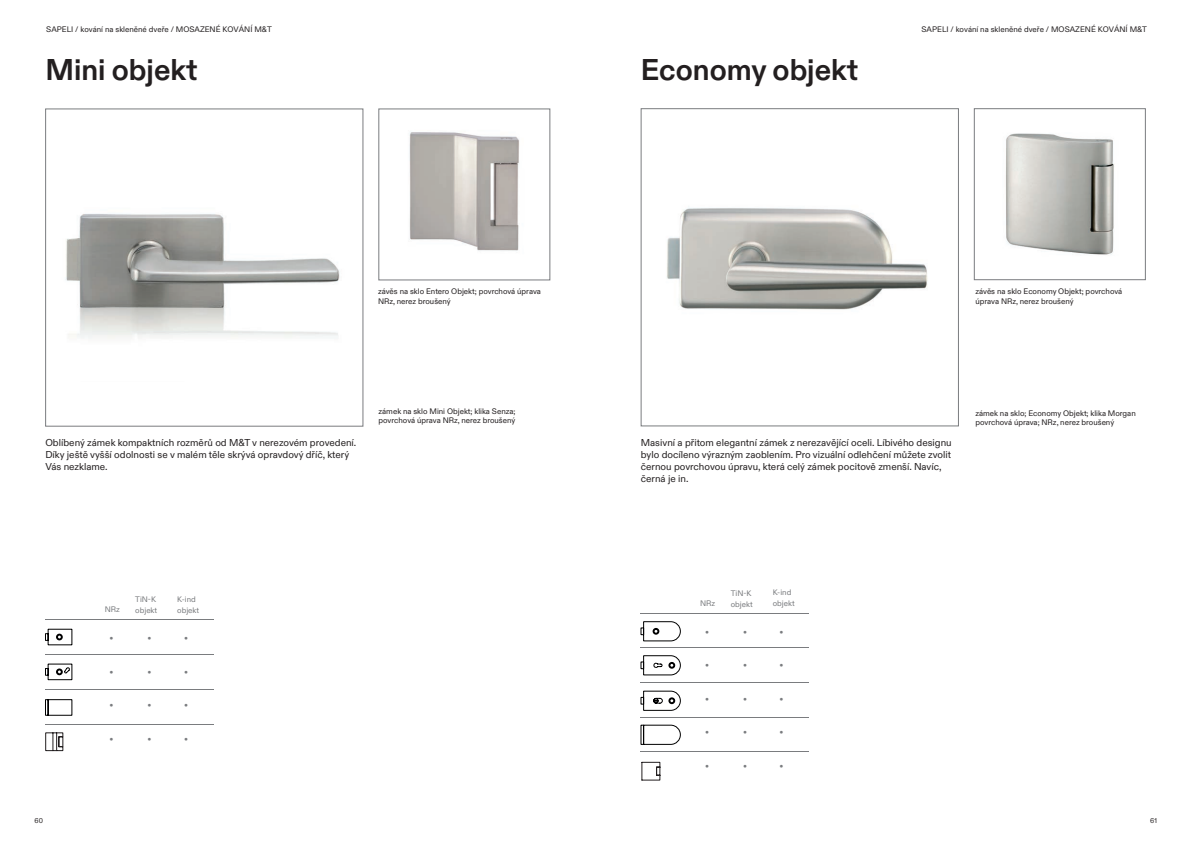
<style>
.page{position:relative;width:1191px;height:842px;background:#fff}
.page>*{position:absolute;margin:0;border:0;box-sizing:border-box;transform-origin:0 0}
.t1{font:700 30px "ABC Diatype";color:#231f20}
.t2{font:10px/12px "ABC Diatype";color:#231f20}
.t3{font:8px/9.6px "ABC Diatype";color:#231f20}
.t4{font:8px/11px "ABC Diatype";color:#7a7c7f}
.t5{font:8px "Museo Sans 300";color:#7a7c7f}
.t6{font:7px "ABC Diatype";color:#231f20}
</style>
<div class="page">
<img style="left:65px;top:213px;width:275px;height:126px">
<div style="left:45px;top:109px;width:318px;height:317px;border:1px solid #7a7c7f"></div>
<img style="left:409px;top:132px;width:111px;height:119px">
<div style="left:378px;top:109px;width:172px;height:171px;border:1px solid #7a7c7f"></div>
<svg style="left:45px;top:732px;width:18px;height:19px"></svg>
<svg style="left:45px;top:629px;width:27px;height:16px"></svg>
<svg style="left:45px;top:664px;width:27px;height:16px"></svg>
<svg style="left:45px;top:699px;width:27px;height:16px"></svg>
<img style="left:667px;top:208px;width:261px;height:102px">
<div style="left:641px;top:108px;width:317px;height:318px;border:1px solid #7a7c7f"></div>
<img style="left:1006px;top:133px;width:108px;height:122px">
<div style="left:974px;top:108px;width:171px;height:172px;border:1px solid #7a7c7f"></div>
<svg style="left:641px;top:725px;width:39px;height:20px"></svg>
<svg style="left:641px;top:691px;width:39px;height:20px"></svg>
<svg style="left:641px;top:655px;width:39px;height:20px"></svg>
<svg style="left:641px;top:621px;width:39px;height:20px"></svg>
<svg style="left:641px;top:762px;width:19px;height:18px"></svg>
<hr style="left:45px;top:654px;width:168px;height:1px;background:#7a7c7f">
<hr style="left:45px;top:689px;width:168px;height:1px;background:#7a7c7f">
<hr style="left:45px;top:620px;width:168px;height:1px;background:#7a7c7f">
<hr style="left:45px;top:724px;width:168px;height:1px;background:#7a7c7f">
<hr style="left:641px;top:648px;width:168px;height:1px;background:#7a7c7f">
<hr style="left:641px;top:682px;width:168px;height:1px;background:#7a7c7f">
<hr style="left:641px;top:613px;width:168px;height:1px;background:#7a7c7f">
<hr style="left:641px;top:717px;width:168px;height:1px;background:#7a7c7f">
<hr style="left:641px;top:751px;width:168px;height:1px;background:#7a7c7f">
<p class="t3" style="left:46px;top:25px;width:227px">SAPELI / kování na skleněné dveře / MOSAZENÉ KOVÁNÍ M&amp;T</p>
<p class="t3" style="left:921px;top:25px;width:227px">SAPELI / kování na skleněné dveře / MOSAZENÉ KOVÁNÍ M&amp;T</p>
<h1 class="t1" style="left:45px;top:52px;width:154px">Mini objekt</h1>
<p class="t3" style="left:378px;top:287px;width:164px">závěs na sklo Entero Objekt; povrchová úprava<br>NRz, nerez broušený</p>
<p class="t2" style="left:45px;top:436px;width:312px">Oblíbený zámek kompaktních rozměrů od M&amp;T v nerezovém provedení.<br>Díky ještě vyšší odolnosti se v malém těle skrývá opravdový dříč, který<br>Vás nezklame.</p>
<p class="t3" style="left:378px;top:406px;width:138px">zámek na sklo Mini Objekt; klika Senza; povrchová úprava NRz, nerez broušený</p>
<p class="t4" style="left:105px;top:604px;width:17px">NRz</p>
<p class="t5" style="left:110px;top:634px;width:5px">∞</p>
<p class="t5" style="left:110px;top:668px;width:5px">∞</p>
<p class="t5" style="left:110px;top:701px;width:5px">∞</p>
<p class="t5" style="left:110px;top:735px;width:5px">∞</p>
<p class="t4" style="left:135px;top:594px;width:23px">TiN-K objekt</p>
<p class="t5" style="left:148px;top:634px;width:5px">∞</p>
<p class="t5" style="left:148px;top:667px;width:5px">∞</p>
<p class="t5" style="left:148px;top:701px;width:5px">∞</p>
<p class="t5" style="left:148px;top:734px;width:5px">∞</p>
<p class="t4" style="left:177px;top:594px;width:23px">K-ind objekt</p>
<p class="t5" style="left:184px;top:634px;width:5px">∞</p>
<p class="t5" style="left:184px;top:667px;width:5px">∞</p>
<p class="t5" style="left:184px;top:701px;width:5px">∞</p>
<p class="t5" style="left:184px;top:734px;width:5px">∞</p>
<h1 class="t1" style="left:641px;top:52px;width:219px">Economy objekt</h1>
<p class="t3" style="left:975px;top:287px;width:148px">závěs na sklo Economy Objekt; povrchová úprava NRz, nerez broušený</p>
<p class="t2" style="left:641px;top:436px;width:312px">Masivní a přitom elegantní zámek z nerezavějící oceli. Líbivého designu bylo docíleno výrazným zaoblením. Pro vizuální odlehčení můžete zvolit černou povrchovou úpravu, která celý zámek pocitově zmenší. Navíc, černá je in.</p>
<p class="t3" style="left:975px;top:408px;width:162px">zámek na sklo; Economy Objekt; klika Morgan povrchová úprava; NRz, nerez broušený</p>
<p class="t4" style="left:700px;top:598px;width:17px">NRz</p>
<p class="t5" style="left:705px;top:628px;width:5px">∞</p>
<p class="t5" style="left:705px;top:661px;width:5px">∞</p>
<p class="t5" style="left:705px;top:695px;width:5px">∞</p>
<p class="t5" style="left:705px;top:728px;width:5px">∞</p>
<p class="t5" style="left:705px;top:762px;width:5px">∞</p>
<p class="t4" style="left:730px;top:588px;width:23px">TiN-K objekt</p>
<p class="t5" style="left:743px;top:628px;width:5px">∞</p>
<p class="t5" style="left:743px;top:661px;width:5px">∞</p>
<p class="t5" style="left:743px;top:695px;width:5px">∞</p>
<p class="t5" style="left:743px;top:728px;width:5px">∞</p>
<p class="t5" style="left:743px;top:762px;width:5px">∞</p>
<p class="t4" style="left:772px;top:587px;width:23px">K-ind objekt</p>
<p class="t5" style="left:779px;top:627px;width:5px">∞</p>
<p class="t5" style="left:779px;top:661px;width:5px">∞</p>
<p class="t5" style="left:779px;top:694px;width:5px">∞</p>
<p class="t5" style="left:779px;top:728px;width:5px">∞</p>
<p class="t5" style="left:779px;top:761px;width:5px">∞</p>
<p class="t6" style="left:34px;top:816px;width:10px">60</p>
<p class="t6" style="left:1150px;top:816px;width:8px">61</p>
</div>
